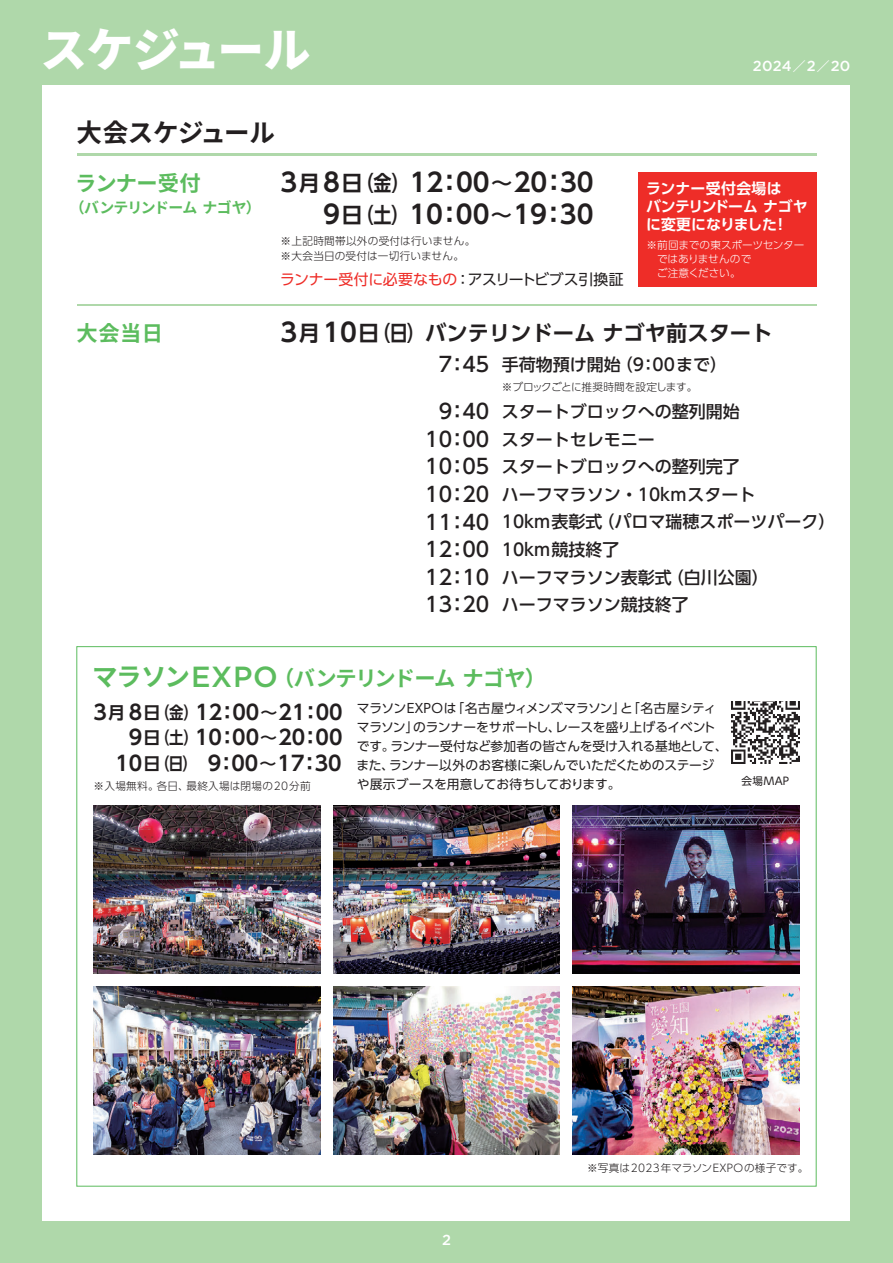
<style>
.page{position:relative;width:893px;height:1263px;background:#afd8aa}
.page>*{position:absolute;margin:0;border:0;box-sizing:border-box;transform-origin:0 0}
.t1{font:900 46.8px "Noto Sans CJ Kjp";letter-spacing:-.01em;color:#fff}
.t2{font:700 25.5px/32px "UD Shin Go Pr 6 N De";color:#231f20;text-align:right}
.t3{font:700 25.5px "Noto Sans CJ Kjp";letter-spacing:-.01em;color:#231f20}
.t4{font:700 21.3px "UD Shin Go Pr 6 N De";color:#231f20}
.t5{font:700 21.3px "Noto Sans CJ Kjp";letter-spacing:-.045em;color:#5cbc5e}
.t6{font:700 21.3px "Noto Sans CJ Kjp";letter-spacing:-.025em;color:#5cbc5e}
.t7{font:700 20.4px/25.5px "UD Shin Go Pr 6 N De";color:#231f20;text-align:right}
.t8{font:500 16.95px/27.6px "UD Shin Go Pr 6 N";color:#231f20}
.t9{font:700 14.85px/18.3px "UD Shin Go Pr 6 N De";color:#fff}
.t10{font:14.85px "UD Shin Go Pr 6 N";letter-spacing:-.01em;color:#ee2d28}
.t11{font:700 14.85px "Noto Sans CJ Kjp";letter-spacing:-.045em;color:#5cbc5e}
.t12{font:500 14.55px "Gotham";letter-spacing:.02em;color:#fff}
.t13{font:12.75px/19.2px "UD Shin Go Pr 6 N";letter-spacing:-.01em;color:#231f20}
.t14{font:300 10.65px/14.9px "UD Shin Go Pr 6 N";letter-spacing:.025em;color:#231f20}
.t15{font:300 10.65px/14.1px "UD Shin Go Pr 6 N";letter-spacing:-.01em;color:#fff}
.t16{font:300 10.65px "UD Shin Go Pr 6 N";letter-spacing:-.02em;color:#231f20}
.t17{font:10.65px "UD Shin Go Pr 6 N";letter-spacing:.025em;color:#231f20}
.s1{font-size:21.3px}
.s2{color:#231f20}
.s3{font-family:"Noto Sans CJ Kjp";font-weight:700;font-size:12.75px}
.s4{font-size:25.5px}
.s5{font-size:20.4px}
.s6{font-family:"Gotham";font-weight:500;font-size:29.1px}
.s7{font-size:16.95px}
</style>
<div class="page">
<div style="left:43px;top:85px;width:807px;height:1135px;background:#fff"></div>
<hr style="left:77px;top:153px;width:739px;height:2px;background:#afd8aa">
<hr style="left:77px;top:304px;width:739px;height:1px;background:#afd8aa">
<img style="left:731px;top:702px;width:68px;height:61px">
<img style="left:94px;top:806px;width:226px;height:168px">
<img style="left:94px;top:986px;width:226px;height:168px">
<img style="left:333px;top:806px;width:227px;height:168px">
<img style="left:333px;top:986px;width:227px;height:168px">
<img style="left:573px;top:806px;width:226px;height:168px">
<img style="left:573px;top:986px;width:226px;height:168px">
<div style="left:638px;top:172px;width:178px;height:115px;background:#ee2d28"></div>
<h1 class="t1" style="left:41px;top:23px;width:272px">スケジュール</h1>
<h2 class="t3" style="left:77px;top:118px;width:200px">大会スケジュール</h2>
<p class="t6" style="left:75px;top:171px;width:127px">ランナー受付</p>
<p class="t11" style="left:70px;top:199px;width:193px">（バンテリンドームナゴヤ）</p>
<h2 class="t2" style="left:281px;top:166px;width:315px">3<span class="s1">月</span> 8<span class="s1">日（金）</span>12：00<span class="s1">〜</span>20：30<br>9<span class="s1">日（土）</span>10：00<span class="s1">〜</span>19：30</h2>
<p class="t14" style="left:281px;top:233px;width:196px">※上記時間帯以外の受付は行いません。※大会当日の受付は一切行いません。</p>
<p class="t10" style="left:280px;top:268px;width:345px">ランナー受付に必要なもの<span class="s2">：アスリートビブス引換証</span></p>
<p class="t12" style="left:753px;top:57px;width:99px">2024<span class="s3">／</span>2<span class="s3">／</span>20</p>
<p class="t9" style="left:646px;top:179px;width:163px">ランナー受付会場は<br>バンテリンドームナゴヤに変更になりました!</p>
<p class="t15" style="left:657px;top:238px;width:149px;text-indent:-10px">※前回までの東スポーツセンターではありませんので<br>ご注意ください。</p>
<p class="t6" style="left:77px;top:321px;width:88px">大会当日</p>
<p class="t4" style="left:281px;top:315px;width:493px"><span class="s4">3</span>月 <span class="s4">10</span>日（日）バンテリンドームナゴヤ前スタート</p>
<p class="t8" style="left:439px;top:350px;width:290px"><span class="s5">7：45</span> 手荷物預け開始（9：00まで）</p>
<p class="t16" style="left:502px;top:378px;width:197px">※ブロックごとに推奨時間を設定します。</p>
<p class="t8" style="left:425px;top:397px;width:412px;text-indent:13px"><span class="s5">9：40</span> スタートブロックへの整列開始<br><span class="s5">10：00</span> スタートセレモニー<br><span class="s5">10：05</span> スタートブロックへの整列完了<br><span class="s5">10：20</span> ハーフマラソン・10kmスタート<br><span class="s5">11：40</span> 10km表彰式（パロマ瑞穂スポーツパーク）<br><span class="s5">12：00</span> 10km競技終了<br><span class="s5">12：10</span> ハーフマラソン表彰式（白川公園）<br><span class="s5">13：20</span> ハーフマラソン競技終了</p>
<p class="t5" style="left:92px;top:666px;width:455px"><span class="s4">マラソン</span><span class="s6">EXPO</span>（バンテリンドームナゴヤ）</p>
<p class="t7" style="left:94px;top:699px;width:251px">3<span class="s7">月</span> 8<span class="s7">日（金）</span>12：00<span class="s7">〜</span>21：00<br>9<span class="s7">日（土）</span>10：00<span class="s7">〜</span>20：00<br>10<span class="s7">日（日）</span> 9：00<span class="s7">〜</span>17：30</p>
<p class="t14" style="left:94px;top:778px;width:219px">※入場無料。各日、最終入場は閉場の20分前</p>
<p class="t13" style="left:356px;top:698px;width:372px">マラソンEXPOは「名古屋ウィメンズマラソン」と「名古屋シティマラソン」のランナーをサポートし、レースを盛り上げるイベントです。ランナー受付など参加者の皆さんを受け入れる基地として、また、ランナー以外のお客様に楽しんでいただくためのステージや展示ブースを用意してお待ちしております。</p>
<p class="t17" style="left:741px;top:773px;width:49px">会場MAP</p>
<p class="t12" style="left:442px;top:1230px;width:10px">2</p>
<p class="t14" style="left:587px;top:1160px;width:223px">※写真は2023年マラソンEXPOの様子です。</p>
</div>
